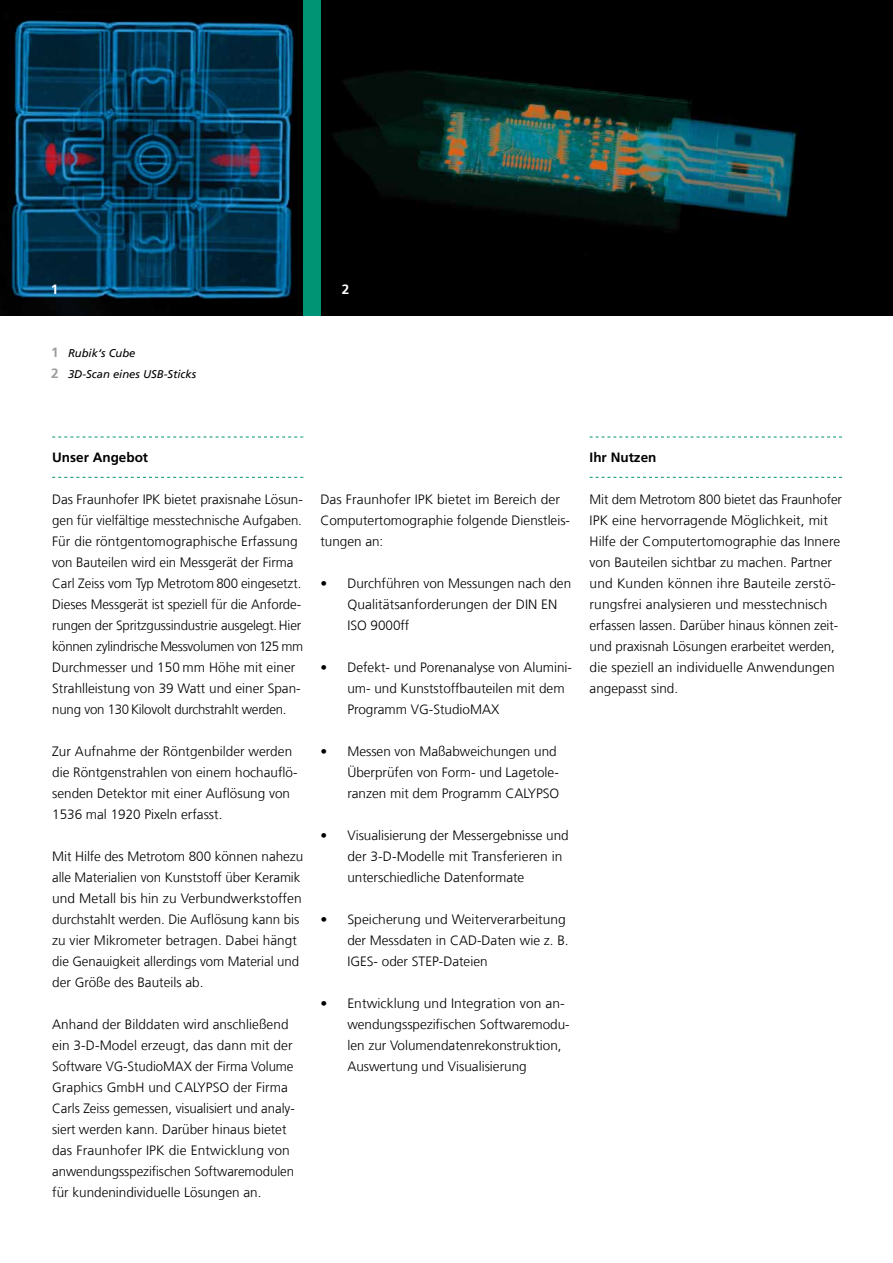
<style>
.page{position:relative;width:893px;height:1263px;background:#fff}
.page>*{position:absolute;margin:0;border:0;box-sizing:border-box;transform-origin:0 0}
.t1{font:300 13.5px/21px "Frutiger LT Com";color:#000}
.t2{font:700 13.5px "Frutiger LT Com";color:#000}
.t3{font:700 13.5px "Frutiger LT Com";color:#fff}
.t4{font:italic 11.25px/21px "Frutiger LT Com";color:#000}
.s1{font-weight:700;font-style:normal;font-size:13.5px;color:#9c9e9f}
</style>
<div class="page">
<img style="left:320px;top:0;width:491px;height:315px">
<div style="left:0;top:0;width:303px;height:315px;background:#000"></div>
<img style="left:10px;top:20px;width:284px;height:295px">
<div style="left:303px;top:0;width:17px;height:315px;background:#009475"></div>
<svg style="left:52px;top:437px;width:251px;height:1px"></svg>
<svg style="left:52px;top:477px;width:251px;height:1px"></svg>
<svg style="left:590px;top:437px;width:252px;height:1px"></svg>
<svg style="left:590px;top:477px;width:252px;height:1px"></svg>
<div style="left:811px;top:0;width:82px;height:315px;background:#000"></div>
<p class="t3" style="left:51px;top:281px;width:9px">1</p>
<p class="t3" style="left:342px;top:281px;width:9px">2</p>
<p class="t4" style="left:51px;top:343px;width:147px"><span class="s1">1</span> Rubik‘s Cube<br><span class="s1">2</span> 3D-Scan eines USB-Sticks</p>
<p class="t2" style="left:52px;top:449px;width:97px">Unser Angebot</p>
<p class="t1" style="left:52px;top:489px;width:253px">Das Fraunhofer IPK bietet praxisnahe Lösun&shy;gen für vielfältige messtechnische Aufgaben.<br>Für die röntgentomographische Erfassung von Bauteilen wird ein Messgerät der Firma Carl Zeiss vom Typ Metrotom 800 eingesetzt.<br>Dieses Messgerät ist speziell für die Anforde&shy;rungen der Spritzgussindustrie ausgelegt. Hier können zylindrische Messvolumen von 125 mm Durchmesser und 150 mm Höhe mit einer Strahlleistung von 39 Watt und einer Span&shy;nung von 130 Kilovolt durchstrahlt werden.</p>
<p class="t1" style="left:52px;top:741px;width:247px">Zur Aufnahme der Röntgenbilder werden die Röntgenstrahlen von einem hochauflö&shy;senden Detektor mit einer Auflösung von 1536 mal 1920 Pixeln erfasst.</p>
<p class="t1" style="left:52px;top:846px;width:253px">Mit Hilfe des Metrotom 800 können nahezu alle Materialien von Kunststoff über Keramik und Metall bis hin zu Verbundwerkstoffen durchstahlt werden. Die Auflösung kann bis zu vier Mikrometer betragen. Dabei hängt die Genauigkeit allerdings vom Material und der Größe des Bauteils ab.</p>
<p class="t1" style="left:52px;top:1014px;width:244px">Anhand der Bilddaten wird anschließend ein 3-D-Model erzeugt, das dann mit der Software VG-StudioMAX der Firma Volume Graphics GmbH und CALYPSO der Firma Carls Zeiss gemessen, visualisiert und analy&shy;siert werden kann. Darüber hinaus bietet das Fraunhofer IPK die Entwicklung von anwendungsspezifischen Softwaremodulen für kundenindividuelle Lösungen an.</p>
<p class="t1" style="left:320px;top:489px;width:251px">Das Fraunhofer IPK bietet im Bereich der<br>Computertomographie folgende Dienstleis&shy;tungen an:</p>
<p class="t1" style="left:347px;top:573px;width:225px;text-indent:-27px">• Durchführen von Messungen nach den<br>Qualitätsanforderungen der DIN EN<br>ISO 9000ff</p>
<p class="t1" style="left:347px;top:657px;width:226px;text-indent:-27px">• Defekt- und Porenanalyse von Alumini&shy;um- und Kunststoffbauteilen mit dem<br>Programm VG-StudioMAX</p>
<p class="t1" style="left:347px;top:741px;width:214px;text-indent:-27px">• Messen von Maßabweichungen und<br>Überprüfen von Form- und Lagetole&shy;ranzen mit dem Programm CALYPSO</p>
<p class="t1" style="left:347px;top:825px;width:223px;text-indent:-27px">• Visualisierung der Messergebnisse und der 3-D-Modelle mit Transferieren in unterschiedliche Datenformate</p>
<p class="t1" style="left:347px;top:909px;width:223px;text-indent:-27px">• Speicherung und Weiterverarbeitung der Messdaten in CAD-Daten wie z. B.<br>IGES- oder STEP-Dateien</p>
<p class="t1" style="left:347px;top:993px;width:224px;text-indent:-27px">• Entwicklung und Integration von an&shy;wendungsspezifischen Softwaremodu&shy;len zur Volumendatenrekonstruktion, Auswertung und Visualisierung</p>
<p class="t2" style="left:590px;top:449px;width:68px">Ihr Nutzen</p>
<p class="t1" style="left:590px;top:489px;width:254px">Mit dem Metrotom 800 bietet das Fraunhofer IPK eine hervorragende Möglichkeit, mit Hilfe der Computertomographie das Innere von Bauteilen sichtbar zu machen. Partner und Kunden können ihre Bauteile zerstö&shy;rungsfrei analysieren und messtechnisch erfassen lassen. Darüber hinaus können zeit&shy;und praxisnah Lösungen erarbeitet werden, die speziell an individuelle Anwendungen angepasst sind.</p>
</div>
